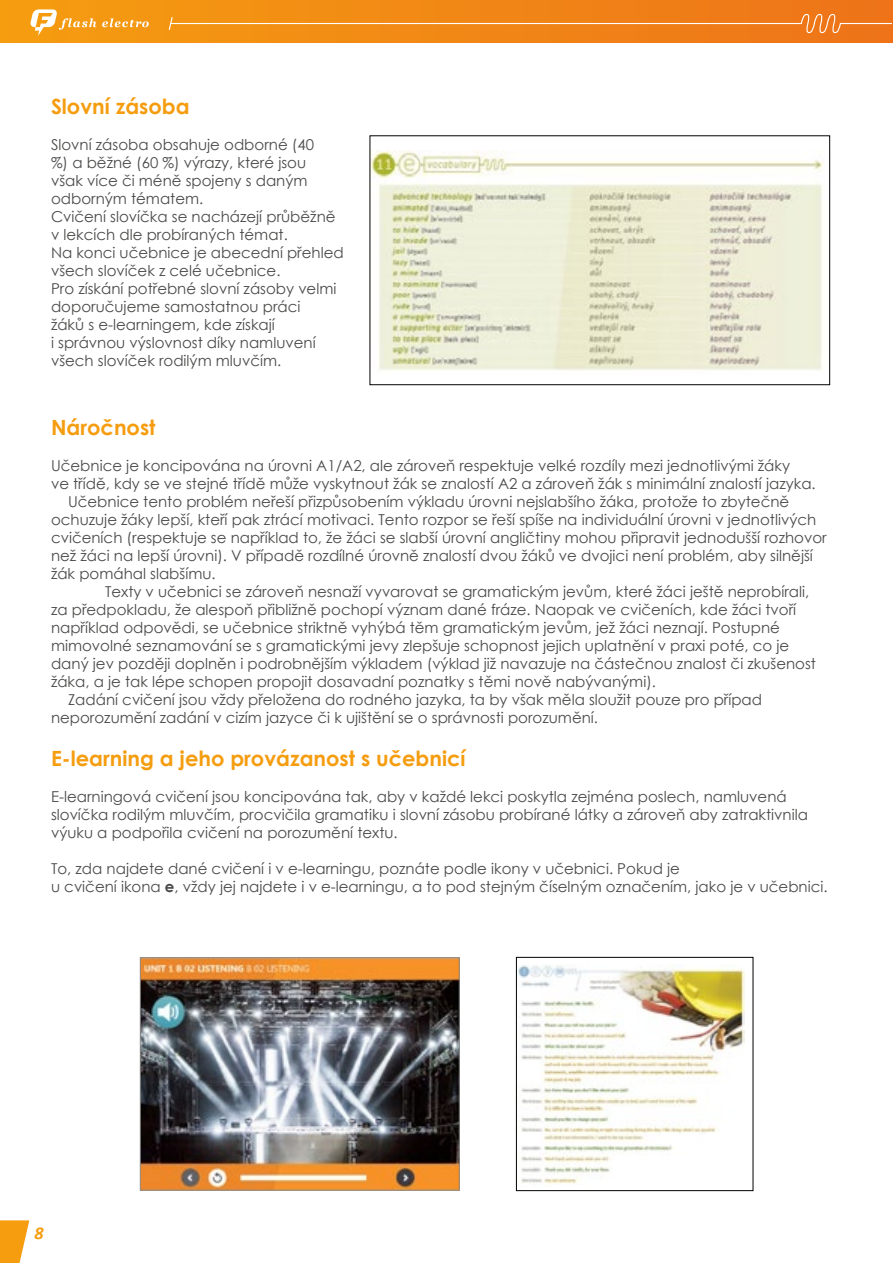
<style>
.page{position:relative;width:893px;height:1263px;background:#fff}
.page>*{position:absolute;margin:0;border:0;box-sizing:border-box;transform-origin:0 0}
.t1{font:700 21px "Century Gothic";color:#f59d0f}
.t2{font:italic 700 18px "Calibri";color:#f59d0f}
.t3{font:15px/18px "Century Gothic";color:#4a4a49}
.s1{font-weight:700}
</style>
<div class="page">
<svg style="left:0;top:1220px;width:29px;height:43px"></svg>
<div style="left:0;top:0;width:893px;height:42px;background:linear-gradient(to right,#f59d10,#ee7319)"></div>
<svg style="left:102px;top:18px;width:47px;height:9px"></svg>
<svg style="left:30px;top:9px;width:66px;height:27px"></svg>
<hr style="left:892px;top:0;width:1px;height:42px;background:#ee7219">
<svg style="left:168px;top:13px;width:724px;height:21px"></svg>
<img style="left:142px;top:959px;width:316px;height:230px">
<div style="left:140px;top:957px;width:320px;height:234px;border:1px solid #8c8c8b"></div>
<img style="left:372px;top:151px;width:452px;height:220px">
<div style="left:370px;top:136px;width:460px;height:249px;border:1px solid #000"></div>
<img style="left:518px;top:965px;width:226px;height:219px">
<div style="left:516px;top:957px;width:237px;height:234px;border:1px solid #000"></div>
<h1 class="t1" style="left:51px;top:90px;width:140px">Slovní zásoba</h1>
<p class="t3" style="left:51px;top:135px;width:294px">Slovní zásoba obsahuje odborné (40<br>%) a běžné (60 %) výrazy, které jsou<br>však více či méně spojeny s daným odborným tématem.<br>Cvičení slovíčka se nacházejí průběžně v lekcích dle probíraných témat.<br>Na konci učebnice je abecední přehled všech slovíček z celé učebnice.<br>Pro získání potřebné slovní zásoby velmi doporučujeme samostatnou práci<br>žáků s e-learningem, kde získají<br>i správnou výslovnost díky namluvení všech slovíček rodilým mluvčím.</p>
<h1 class="t1" style="left:51px;top:411px;width:106px">Náročnost</h1>
<p class="t3" style="left:51px;top:456px;width:741px">Učebnice je koncipována na úrovni A1/A2, ale zároveň respektuje velké rozdíly mezi jednotlivými žáky</p>
<p class="t3" style="left:51px;top:474px;width:766px">ve třídě, kdy se ve stejné třídě může vyskytnout žák se znalostí A2 a zároveň žák s minimální znalostí jazyka.</p>
<p class="t3" style="left:68px;top:492px;width:723px">Učebnice tento problém neřeší přizpůsobením výkladu úrovni nejslabšího žáka, protože to zbytečně</p>
<p class="t3" style="left:51px;top:510px;width:767px">ochuzuje žáky lepší, kteří pak ztrácí motivaci. Tento rozpor se řeší spíše na individuální úrovni v jednotlivých</p>
<p class="t3" style="left:51px;top:528px;width:777px">cvičeních (respektuje se například to, že žáci se slabší úrovní angličtiny mohou připravit jednodušší rozhovor</p>
<p class="t3" style="left:51px;top:546px;width:763px">než žáci na lepší úrovni). V případě rozdílné úrovně znalostí dvou žáků ve dvojici není problém, aby silnější</p>
<p class="t3" style="left:51px;top:564px;width:166px">žák pomáhal slabšímu.</p>
<p class="t3" style="left:105px;top:582px;width:706px">Texty v učebnici se zároveň nesnaží vyvarovat se gramatickým jevům, které žáci ještě neprobírali,</p>
<p class="t3" style="left:51px;top:600px;width:747px">za předpokladu, že alespoň přibližně pochopí význam dané fráze. Naopak ve cvičeních, kde žáci tvoří</p>
<p class="t3" style="left:51px;top:618px;width:730px">například odpovědi, se učebnice striktně vyhýbá těm gramatickým jevům, jež žáci neznají. Postupné</p>
<p class="t3" style="left:51px;top:636px;width:740px">mimovolné seznamování se s gramatickými jevy zlepšuje schopnost jejich uplatnění v praxi poté, co je</p>
<p class="t3" style="left:51px;top:654px;width:766px">daný jev později doplněn i podrobnějším výkladem (výklad již navazuje na částečnou znalost či zkušenost</p>
<p class="t3" style="left:51px;top:672px;width:606px">žáka, a je tak lépe schopen propojit dosavadní poznatky s těmi nově nabývanými).</p>
<p class="t3" style="left:68px;top:690px;width:696px">Zadání cvičení jsou vždy přeložena do rodného jazyka, ta by však měla sloužit pouze pro případ</p>
<p class="t3" style="left:51px;top:708px;width:548px">neporozumění zadání v cizím jazyce či k ujištění se o správnosti porozumění.</p>
<h1 class="t1" style="left:51px;top:742px;width:416px">E-learning a jeho provázanost s učebnicí</h1>
<p class="t3" style="left:51px;top:787px;width:758px">E-learningová cvičení jsou koncipována tak, aby v každé lekci poskytla zejména poslech, namluvená slovíčka rodilým mluvčím, procvičila gramatiku i slovní zásobu probírané látky a zároveň aby zatraktivnila výuku a podpořila cvičení na porozumění textu.</p>
<p class="t3" style="left:51px;top:859px;width:778px">To, zda najdete dané cvičení i v e-learningu, poznáte podle ikony v učebnici. Pokud je<br>u cvičení ikona <span class="s1">e</span>, vždy jej najdete i v e-learningu, a to pod stejným číselným označením, jako je v učebnici.</p>
<p class="t2" style="left:34px;top:1220px;width:11px">8</p>
</div>
